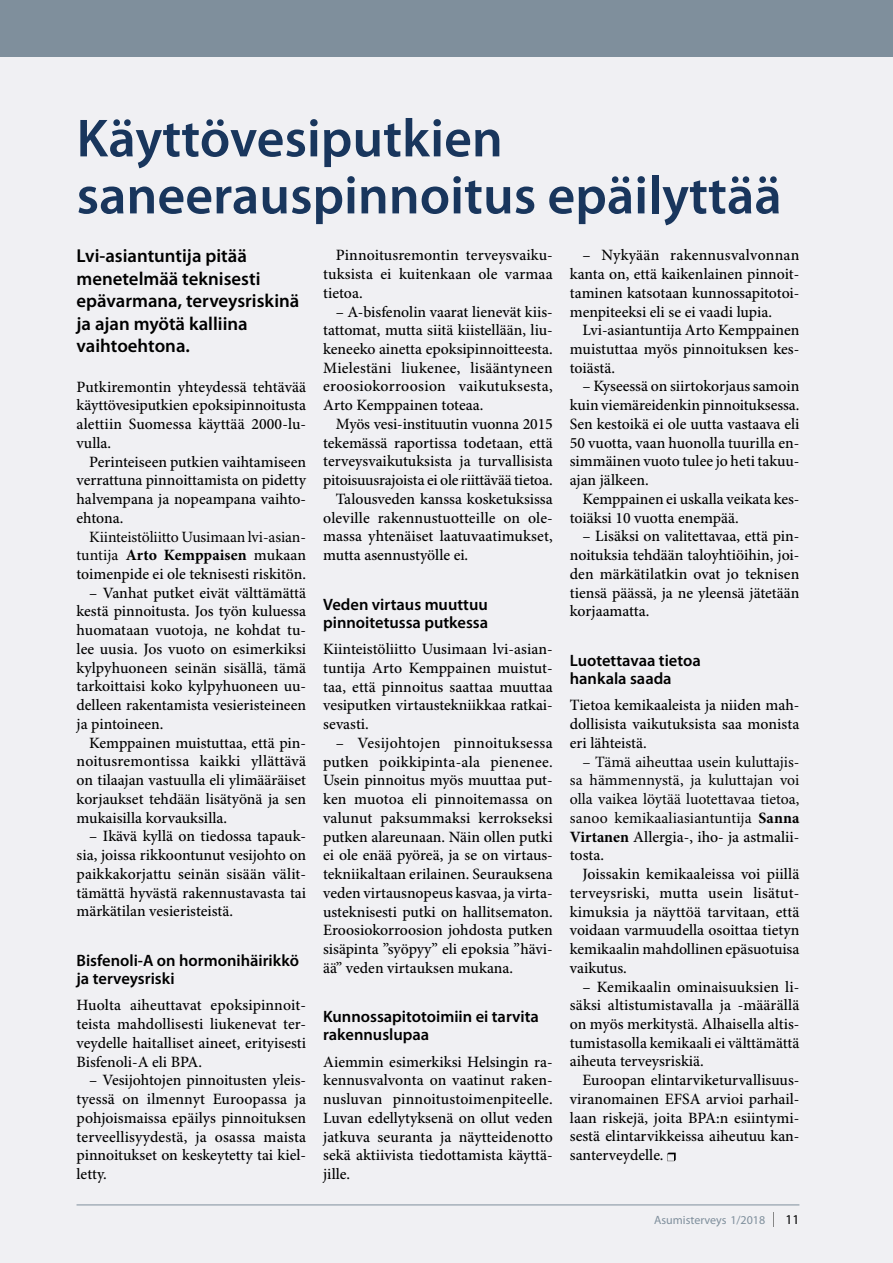
<style>
.page{position:relative;width:893px;height:1263px;background:#fff}
.page>*{position:absolute;margin:0;border:0;box-sizing:border-box;transform-origin:0 0}
.t1{font:600 54px/57px "Myriad Pro";color:#19365d}
.t2{font:600 18.75px/22.5px "Myriad Pro";color:#000}
.t3{font:600 16.5px/18px "Myriad Pro";color:#000}
.t4{font:500 15.75px/18.8px "Minion Pro";color:#000;text-align:justify}
.t5{font:15.75px/18.8px "Minion Pro";letter-spacing:-.005em;color:#000;text-align:justify}
.t6{font:13.5px "Myriad Pro";color:#000}
.t7{font:12px "Myriad Pro";color:#7f8f9c}
.s1{font-weight:700}
.s2{font-weight:500}
</style>
<div class="page">
<div style="left:0;top:56px;width:893px;height:1207px;background:#f0f0f3"></div>
<div style="left:0;top:0;width:893px;height:56px;background:#7f8f9c"></div>
<svg style="left:773px;top:1212px;width:1px;height:14px"></svg>
<hr style="left:77px;top:1205px;width:722px;height:1px;background:#7f8f9c">
<svg style="left:667px;top:1152px;width:9px;height:9px"></svg>
<h1 class="t1" style="left:77px;top:111px;width:707px">Käyttövesiputkien saneerauspinnoitus epäilyttää</h1>
<p class="t4" style="left:323px;top:246px;width:231px;text-indent:13px">Pinnoitusremontin terveysvaiku&shy;tuksista ei kuitenkaan ole varmaa tietoa.</p>
<p class="t4" style="left:323px;top:303px;width:231px;text-indent:13px">– A-bisfenolin vaarat lienevät kiis&shy;tattomat, mutta siitä kiistellään, liu&shy;keneeko ainetta epoksipinnoitteesta.<br>Mielestäni liukenee, lisääntyneen eroosiokorroosion vaikutuksesta, Arto Kemppainen toteaa.</p>
<p class="t4" style="left:336px;top:415px;width:218px">Myös vesi-instituutin vuonna 2015</p>
<p class="t4" style="left:323px;top:434px;width:231px">tekemässä raportissa todetaan, että</p>
<p class="t4" style="left:323px;top:453px;width:231px">terveysvaikutuksista ja turvallisista</p>
<p class="t4" style="left:323px;top:471px;width:231px">pitoisuusrajoista ei ole riittävää tietoa.</p>
<p class="t4" style="left:336px;top:490px;width:218px">Talousveden kanssa kosketuksissa</p>
<p class="t4" style="left:323px;top:509px;width:231px">oleville rakennustuotteille on ole-</p>
<p class="t4" style="left:323px;top:528px;width:231px">massa yhtenäiset laatuvaatimukset,</p>
<p class="t4" style="left:323px;top:546px;width:147px">mutta asennustyölle ei.</p>
<p class="t3" style="left:323px;top:595px;width:166px">Veden virtaus muuttuu pinnoitetussa putkessa</p>
<p class="t4" style="left:323px;top:640px;width:231px">Kiinteistöliitto Uusimaan lvi-asian&shy;tuntija Arto Kemppainen muistut&shy;taa, että pinnoitus saattaa muuttaa vesiputken virtaustekniikkaa ratkai&shy;sevasti.</p>
<p class="t4" style="left:323px;top:734px;width:231px;text-indent:13px">– Vesijohtojen pinnoituksessa putken poikkipinta-ala pienenee.<br>Usein pinnoitus myös muuttaa put&shy;ken muotoa eli pinnoitemassa on valunut paksummaksi kerrokseksi putken alareunaan. Näin ollen putki ei ole enää pyöreä, ja se on virtaus&shy;tekniikaltaan erilainen. Seurauksena veden virtausnopeus kasvaa, ja virta&shy;usteknisesti putki on hallitsematon.<br>Eroosiokorroosion johdosta putken sisäpinta ”syöpyy” eli epoksia ”hävi&shy;ää” veden virtauksen mukana.</p>
<p class="t3" style="left:323px;top:1008px;width:217px">Kunnossapitotoimiin ei tarvita rakennuslupaa</p>
<p class="t4" style="left:323px;top:1053px;width:231px">Aiemmin esimerkiksi Helsingin ra&shy;kennusvalvonta on vaatinut raken&shy;nusluvan pinnoitustoimenpiteelle.<br>Luvan edellytyksenä on ollut veden jatkuva seuranta ja näytteidenotto sekä aktiivista tiedottamista käyttä&shy;jille.</p>
<p class="t7" style="left:654px;top:1212px;width:112px">Asumisterveys 1/2018</p>
<p class="t6" style="left:786px;top:1211px;width:15px">11</p>
<p class="t4" style="left:570px;top:246px;width:231px;text-indent:13px">– Nykyään rakennusvalvonnan kanta on, että kaikenlainen pinnoit&shy;taminen katsotaan kunnossapitotoi&shy;menpiteeksi eli se ei vaadi lupia.</p>
<p class="t4" style="left:570px;top:321px;width:231px;text-indent:13px">Lvi-asiantuntija Arto Kemppainen muistuttaa myös pinnoituksen kes&shy;toiästä.</p>
<p class="t4" style="left:570px;top:378px;width:231px;text-indent:13px">– Kyseessä on siirtokorjaus samoin kuin viemäreidenkin pinnoituksessa.<br>Sen kestoikä ei ole uutta vastaava eli 50 vuotta, vaan huonolla tuurilla en&shy;simmäinen vuoto tulee jo heti takuu&shy;ajan jälkeen.</p>
<p class="t4" style="left:570px;top:490px;width:231px;text-indent:13px">Kemppainen ei uskalla veikata kes&shy;toiäksi 10 vuotta enempää.</p>
<p class="t4" style="left:570px;top:528px;width:231px;text-indent:13px">– Lisäksi on valitettavaa, että pin&shy;noituksia tehdään taloyhtiöihin, joi&shy;den märkätilatkin ovat jo teknisen tiensä päässä, ja ne yleensä jätetään korjaamatta.</p>
<p class="t3" style="left:570px;top:652px;width:132px">Luotettavaa tietoa hankala saada</p>
<p class="t4" style="left:570px;top:696px;width:231px">Tietoa kemikaaleista ja niiden mah&shy;dollisista vaikutuksista saa monista eri lähteistä.</p>
<p class="t5" style="left:570px;top:753px;width:231px;text-indent:13px">– Tämä aiheuttaa usein kuluttajis&shy;sa hämmennystä, ja kuluttajan voi olla vaikea löytää luotettavaa tietoa, sanoo kemikaaliasiantuntija <span class="s1">Sanna Virtanen</span> <span class="s2">Allergia-, iho- ja astmalii&shy;tosta.</span></p>
<p class="t4" style="left:570px;top:865px;width:231px;text-indent:13px">Joissakin kemikaaleissa voi piillä terveysriski, mutta usein lisätut&shy;kimuksia ja näyttöä tarvitaan, että voidaan varmuudella osoittaa tietyn kemikaalin mahdollinen epäsuotuisa vaikutus.</p>
<p class="t4" style="left:570px;top:978px;width:231px;text-indent:13px">– Kemikaalin ominaisuuksien li&shy;säksi altistumistavalla ja -määrällä on myös merkitystä. Alhaisella altis&shy;tumistasolla kemikaali ei välttämättä aiheuta terveysriskiä.</p>
<p class="t4" style="left:570px;top:1071px;width:231px;text-indent:13px">Euroopan elintarviketurvallisuus&shy;viranomainen EFSA arvioi parhail&shy;laan riskejä, joita BPA:n esiintymi&shy;sestä elintarvikkeissa aiheutuu kan&shy;santerveydelle.</p>
<p class="t2" style="left:77px;top:245px;width:224px">Lvi-asiantuntija pitää menetelmää teknisesti epävarmana, terveysriskinä ja ajan myötä kalliina vaihtoehtona.</p>
<p class="t4" style="left:77px;top:378px;width:231px">Putkiremontin yhteydessä tehtävää käyttövesiputkien epoksipinnoitusta alettiin Suomessa käyttää 2000-lu&shy;vulla.</p>
<p class="t4" style="left:77px;top:453px;width:231px;text-indent:13px">Perinteiseen putkien vaihtamiseen verrattuna pinnoittamista on pidetty halvempana ja nopeampana vaihto&shy;ehtona.</p>
<p class="t5" style="left:77px;top:528px;width:231px;text-indent:13px">Kiinteistöliitto Uusimaan lvi-asian&shy;tuntija <span class="s1">Arto Kemppaisen</span> <span class="s2">mukaan toimenpide ei ole teknisesti riskitön.</span></p>
<p class="t4" style="left:77px;top:584px;width:231px;text-indent:13px">– Vanhat putket eivät välttämättä kestä pinnoitusta. Jos työn kuluessa huomataan vuotoja, ne kohdat tu&shy;lee uusia. Jos vuoto on esimerkiksi kylpyhuoneen seinän sisällä, tämä tarkoittaisi koko kylpyhuoneen uu&shy;delleen rakentamista vesieristeineen ja pintoineen.</p>
<p class="t4" style="left:77px;top:734px;width:231px;text-indent:13px">Kemppainen muistuttaa, että pin&shy;noitusremontissa kaikki yllättävä on tilaajan vastuulla eli ylimääräiset korjaukset tehdään lisätyönä ja sen mukaisilla korvauksilla.</p>
<p class="t4" style="left:77px;top:828px;width:231px;text-indent:13px">– Ikävä kyllä on tiedossa tapauk&shy;sia, joissa rikkoontunut vesijohto on paikkakorjattu seinän sisään välit&shy;tämättä hyvästä rakennustavasta tai märkätilan vesieristeistä.</p>
<p class="t3" style="left:77px;top:952px;width:224px">Bisfenoli-A on hormonihäirikkö ja terveysriski</p>
<p class="t4" style="left:77px;top:996px;width:231px">Huolta aiheuttavat epoksipinnoit&shy;teista mahdollisesti liukenevat ter&shy;veydelle haitalliset aineet, erityisesti Bisfenoli-A eli BPA.</p>
<p class="t4" style="left:77px;top:1071px;width:231px;text-indent:13px">– Vesijohtojen pinnoitusten yleis&shy;tyessä on ilmennyt Euroopassa ja pohjoismaissa epäilys pinnoituksen terveellisyydestä, ja osassa maista pinnoitukset on keskeytetty tai kiel&shy;letty.</p>
</div>
